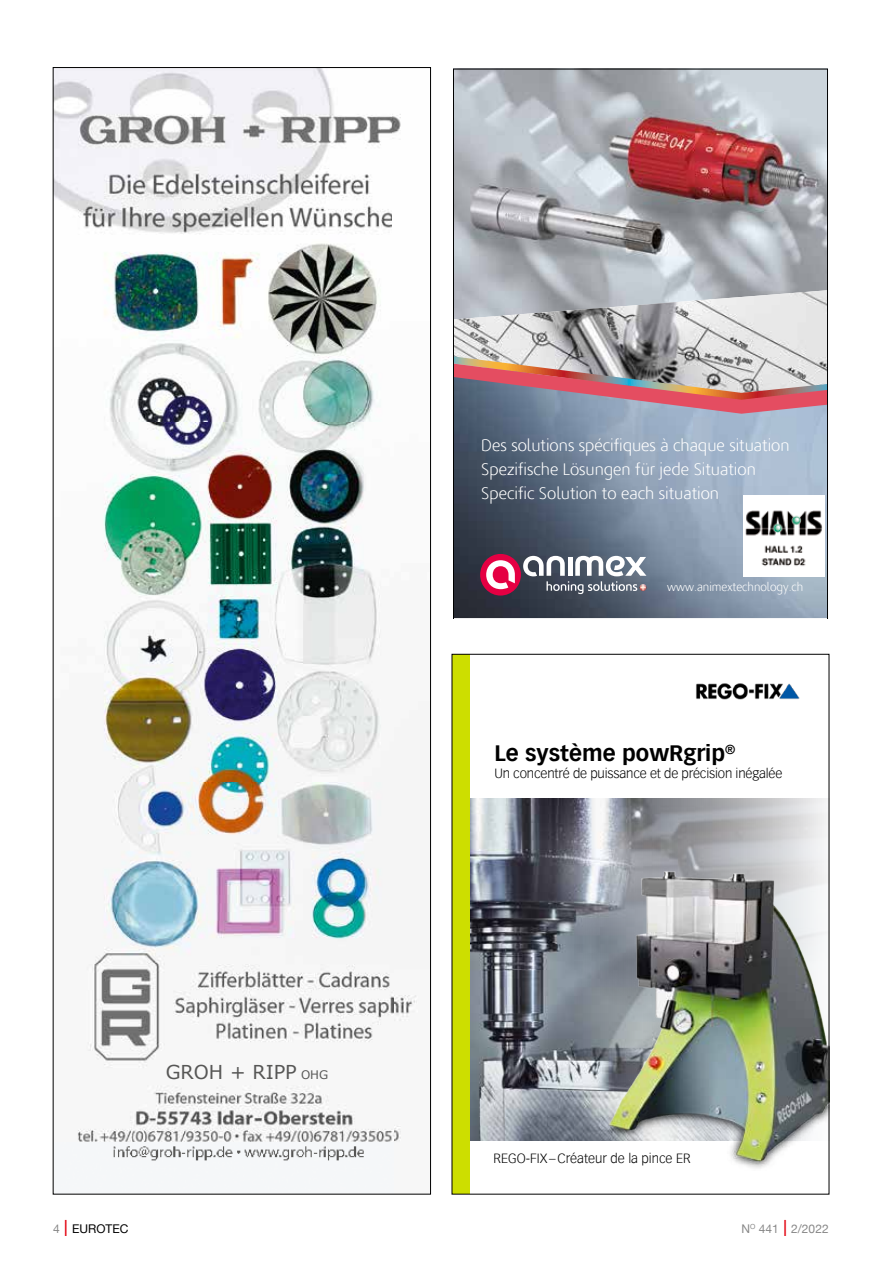
<style>
.page{position:relative;width:893px;height:1263px;background:#fff}
.page>*{position:absolute;margin:0;border:0;box-sizing:border-box;transform-origin:0 0}
.t1{font:700 21.75px "Vectora Com";color:#000}
.t2{font:19.2px "Verdana";color:#575756}
.t3{font:16.5px/24px "Fortheloveofhatelight";color:#fff}
.t4{font:300 13.05px "Vectora Com";letter-spacing:-.01em;color:#000}
.t5{font:12px "Fortheloveofhatelight";color:#fff}
.t6{font:12px "Helvetica Neue";color:#878787}
.t7{font:12px "Helvetica Neue";color:#000}
.s1{font-size:11.85px}
.s2{color:#878787}
.s3{font-weight:300;font-stretch:condensed;font-size:22.5px;color:#e30613}
</style>
<div class="page">
<img style="left:470px;top:799px;width:357px;height:342px">
<img style="left:588px;top:837px;width:239px;height:331px">
<img style="left:696px;top:683px;width:103px;height:16px">
<div style="left:452px;top:654px;width:18px;height:540px;background:#cdde00"></div>
<svg style="left:453px;top:69px;width:375px;height:549px;background:#9c98a2"></svg>
<img style="left:55px;top:69px;width:362px;height:1092px">
<img style="left:743px;top:496px;width:81px;height:81px">
<p class="t3" style="left:481px;top:433px;width:310px">Des solutions spécifiques à chaque situation<br>Spezifische Lösungen für jede Situation<br>Specific Solution to each situation</p>
<p class="t5" style="left:667px;top:580px;width:138px">www.animextechnology.ch</p>
<p class="t2" style="left:166px;top:1060px;width:164px">GROH + RIPP <span class="s1">OHG</span></p>
<h1 class="t1" style="left:494px;top:740px;width:242px">Le système powRgrip<sup>®</sup></h1>
<p class="t4" style="left:494px;top:766px;width:290px">Un concentré de puissance et de précision inégalée</p>
<p class="t4" style="left:494px;top:1151px;width:199px">REGO-FIX–Créateur de la pince ER</p>
<p class="t7" style="left:53px;top:1220px;width:77px"><span class="s2">4</span> <span class="s3">I</span> EUROTEC</p>
<p class="t6" style="left:741px;top:1220px;width:89px">N<sup>O</sup> 441 <span class="s3">I</span> 2/2022</p>
</div>
